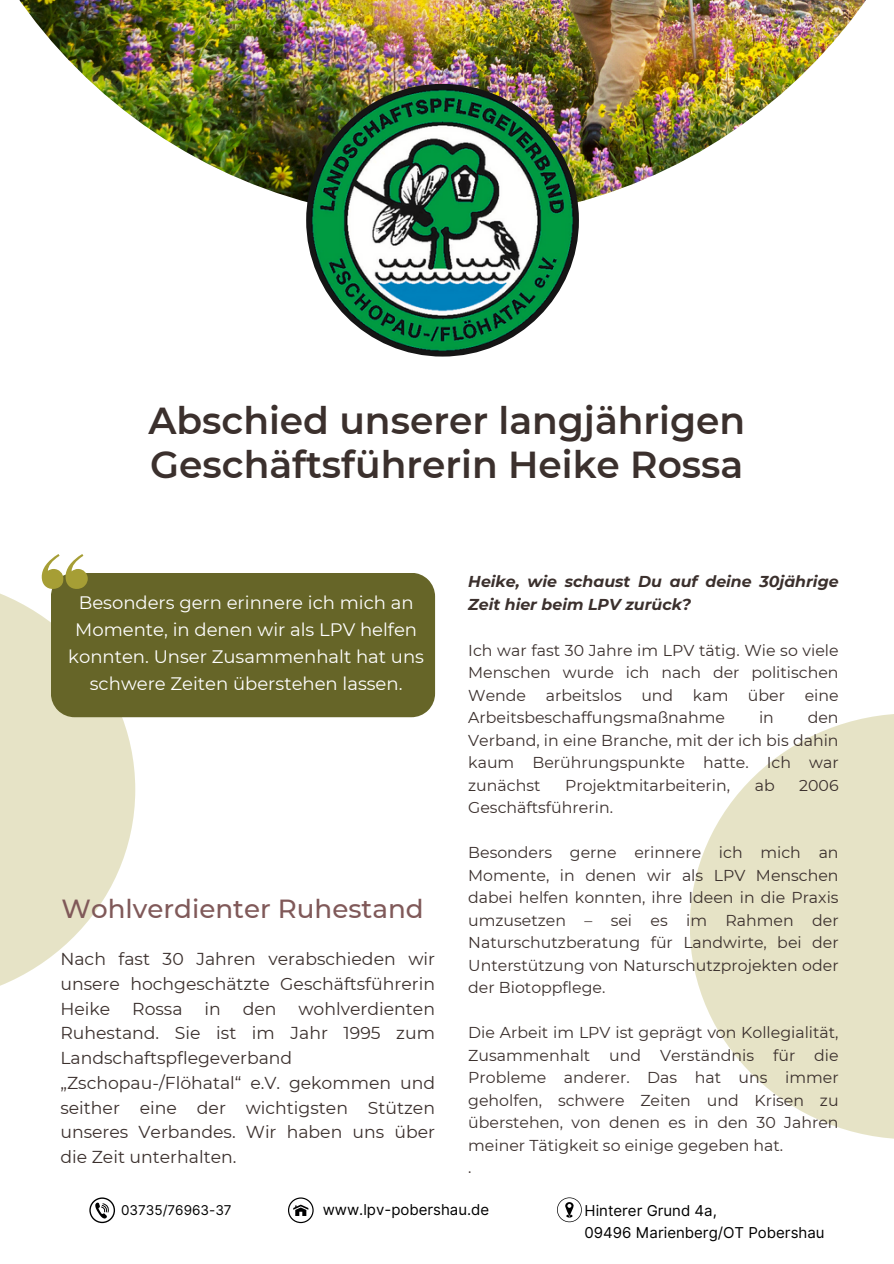
<style>
.page{position:relative;width:894px;height:1264px;background:#fff}
.page>*{position:absolute;margin:0;border:0;box-sizing:border-box;transform-origin:0 0}
.t1{font:600 37.5px/43.8px "Montserrat";color:#3b302d}
.t2{font:500 26.1px "Montserrat";color:#805959}
.t3{font:18px/27px "Montserrat";color:#fff;text-align:center}
.t4{font:17.25px/24.8px "Montserrat";color:#3b302d;text-align:justify}
.t5{font:15.75px/22.5px "Montserrat";color:#3b302d;text-align:justify}
.t6{font:italic 700 15.75px/22.5px "Montserrat";color:#3b302d}
.t7{font:15px/21.3px "Inter";color:#000001}
.t8{font:13.5px "Inter";color:#000001}
</style>
<div class="page">
<img style="left:19px;top:0;width:847px;height:220px">
<img style="left:306px;top:84px;width:272px;height:272px">
<svg style="left:690px;top:714px;width:203px;height:425px;fill:#e6e3c6"></svg>
<svg style="left:89px;top:1197px;width:26px;height:26px"></svg>
<svg style="left:557px;top:1197px;width:24px;height:25px"></svg>
<svg style="left:288px;top:1197px;width:25px;height:26px"></svg>
<svg style="left:0;top:576px;width:135px;height:410px;fill:#e6e3c6"></svg>
<div style="left:51px;top:573px;width:384px;height:144px;background:#666528"></div>
<svg style="left:42px;top:554px;width:46px;height:35px"></svg>
<h3 class="t1" style="left:148px;top:399px;width:598px">Abschied unserer langjährigen<br>Geschäftsführerin Heike Rossa</h3>
<h2 class="t3" style="left:68px;top:589px;width:357px">Besonders gern erinnere ich mich an Momente, in denen wir als LPV helfen konnten. Unser Zusammenhalt hat uns schwere Zeiten überstehen lassen.</h2>
<h5 class="t2" style="left:62px;top:892px;width:363px">Wohlverdienter Ruhestand</h5>
<h4 class="t4" style="left:60px;top:946px;width:376px">Nach fast 30 Jahren verabschieden wir unsere hochgeschätzte Geschäftsführerin Heike</h4>
<h4 class="t4" style="left:60px;top:996px;width:376px;text-align:left;text-indent:238px">wohlverdienten<br>Ruhestand. Sie ist im Jahr 1995 zum<br>Landschaftspflegeverband „Zschopau-/Flöhatal“ e.V. gekommen und seither eine der wichtigsten Stützen unseres Verbandes. Wir haben uns über die Zeit unterhalten.</h4>
<h4 class="t4" style="left:132px;top:996px;width:52px">Rossa</h4>
<h4 class="t4" style="left:204px;top:996px;width:18px">in</h4>
<h4 class="t4" style="left:243px;top:996px;width:35px">den</h4>
<h5 class="t6" style="left:468px;top:570px;width:372px">Heike, wie schaust Du auf deine 30jährige<br>Zeit hier beim LPV zurück?</h5>
<h5 class="t5" style="left:468px;top:639px;width:372px">Ich war fast 30 Jahre im LPV tätig. Wie so viele Menschen wurde ich nach der politischen Wende arbeitslos und kam über eine Arbeitsbeschaffungsmaßnahme</h5>
<h5 class="t5" style="left:468px;top:706px;width:372px;text-indent:339px">den Verband, in eine Branche, mit der ich bis dahin kaum Berührungspunkte hatte. Ich war zunächst</h5>
<h5 class="t5" style="left:758px;top:706px;width:16px">in</h5>
<h5 class="t5" style="left:565px;top:774px;width:167px">Projektmitarbeiterin,</h5>
<h5 class="t5" style="left:754px;top:774px;width:21px">ab</h5>
<h5 class="t5" style="left:799px;top:774px;width:41px">2006</h5>
<h5 class="t5" style="left:468px;top:796px;width:146px">Geschäftsführerin.</h5>
<p class="t5" style="left:468px;top:841px;width:372px">Besonders gerne erinnere ich mich an Momente, in denen wir als LPV Menschen dabei helfen konnten, ihre Ideen in die Praxis umzusetzen – sei es im Rahmen der Naturschutzberatung für Landwirte, bei der Unterstützung von Naturschutzprojekten oder der Biotoppflege.</p>
<p class="t5" style="left:468px;top:1021px;width:372px;text-align:left">Die Arbeit im LPV ist geprägt von Kollegialität, Zusammenhalt und Verständnis für die Probleme anderer. Das hat uns immer geholfen, schwere Zeiten und Krisen zu überstehen, von denen es in den 30 Jahren meiner Tätigkeit so einige gegeben hat.<br>.</p>
<h3 class="t7" style="left:322px;top:1198px;width:168px">www.lpv-pobershau.de</h3>
<h1 class="t8" style="left:121px;top:1202px;width:112px">03735/76963-37</h1>
<p class="t7" style="left:584px;top:1199px;width:241px">Hinterer Grund 4a,<br>09496 Marienberg/OT Pobershau</p>
</div>
